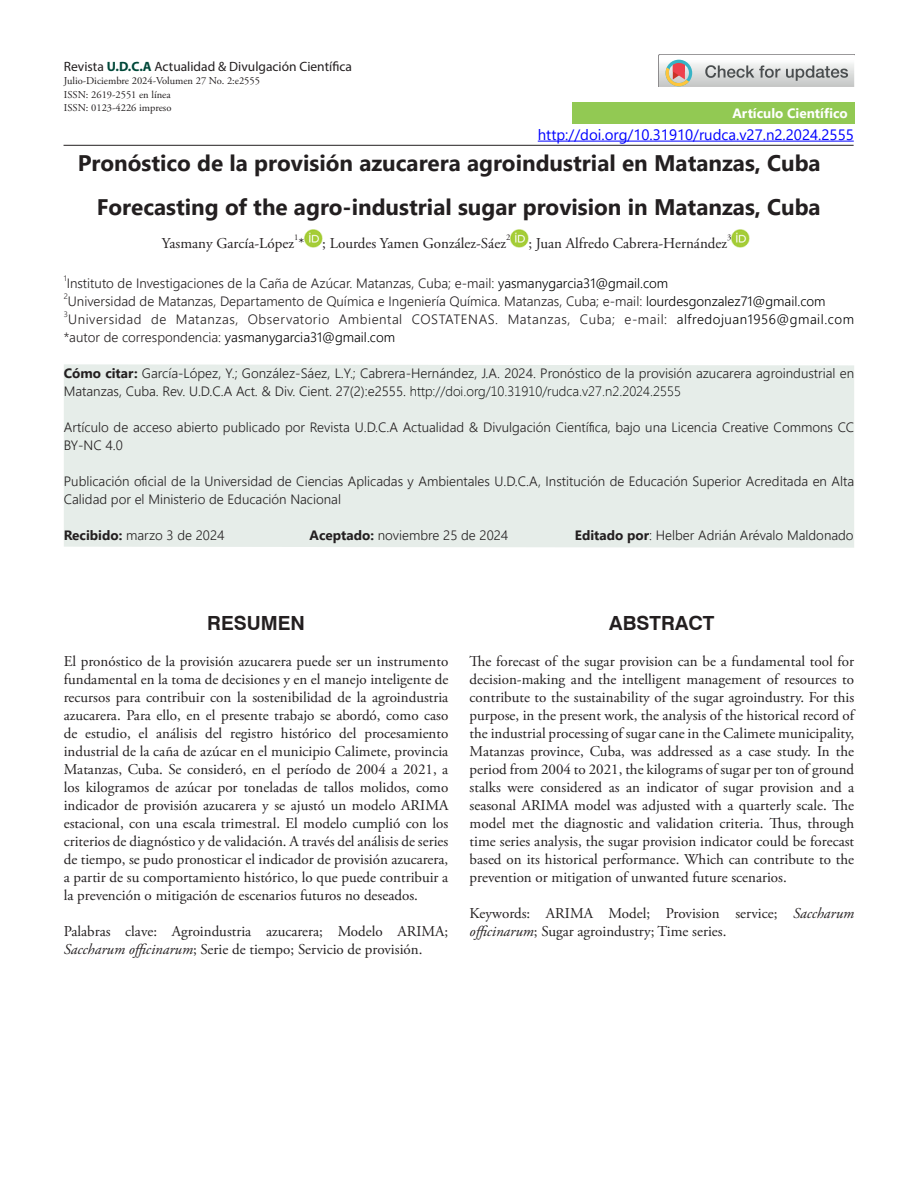
<style>
.page{position:relative;width:918px;height:1188px;background:#fff}
.page>*{position:absolute;margin:0;border:0;box-sizing:border-box;transform-origin:0 0}
.Título{font:700 22.5px "Segoe UI";color:#231f20}
.Títulos_RC_-_WIN{font:700 19.5px "Swiss 721 BT";color:#231f20}
.Texto_RC{font:15px/18px "Adobe Garamond Pro";color:#231f20;text-align:justify}
.t1{font:15px "Adobe Garamond";color:#231f20}
.t2{font:15px "Segoe UI";color:#00f}
.How_to_Cite{font:300 13.5px/18px "Segoe UI";color:#231f20}
.How_to_Cite-2{font:300 13.5px/18px "Segoe UI";letter-spacing:.04em;color:#231f20}
.t3{font:13.5px "Myriad Pro";color:#231f20}
.TITULO{font:700 13.5px "Segoe UI";color:#fff}
.t4{font:10.5px "Adobe Garamond Pro";color:#231f20}
.t5{font:8.7px "Adobe Garamond";color:#231f20}
.How_to_Cite-3{font:300 7.8px "Segoe UI";color:#231f20}
.s1{font-weight:700;color:#004839}
.s2{color:#000}
.s3{font-weight:700}
.s4{font-style:italic}
</style>
<div class="page">
<div style="left:64px;top:364px;width:790px;height:184px;background:#e6ede9"></div>
<hr style="left:538px;top:141px;width:316px;height:1px;background:#00f">
<div style="left:572px;top:102px;width:282px;height:22px;background:#92c953"></div>
<hr style="left:64px;top:145px;width:790px;height:1px;background:#231f20">
<svg style="left:658px;top:54px;width:196px;height:33px"></svg>
<img style="left:304px;top:230px;width:18px;height:18px">
<img style="left:510px;top:230px;width:18px;height:18px">
<img style="left:732px;top:230px;width:18px;height:18px">
<p class="t3" style="left:64px;top:58px;width:290px">Revista <span class="s1">U.D.C.A</span> Actualidad &amp; Divulgación Científica</p>
<p class="t4" style="left:64px;top:74px;width:198px">Julio-Diciembre 2024-Volumen 27 No. 2:e2555</p>
<p class="t4" style="left:64px;top:88px;width:108px">ISSN: 2619-2551 en línea</p>
<p class="t4" style="left:64px;top:101px;width:109px">ISSN: 0123-4226 impreso</p>
<p class="TITULO" style="left:732px;top:101px;width:117px">Artículo Científico</p>
<p class="Título" style="left:78px;top:142px;width:745px">Pronóstico de la provisión azucarera agroindustrial en Matanzas, Cuba</p>
<p class="Título" style="left:97px;top:185px;width:725px">Forecasting of the agro-industrial sugar provision in Matanzas, Cuba</p>
<p class="t2" style="left:538px;top:120px;width:318px">http://doi.org/10.31910/rudca.v27.n2.2024.2555</p>
<p class="t5" style="left:294px;top:233px;width:6px">1</p>
<p class="t5" style="left:506px;top:233px;width:6px">2</p>
<p class="t1" style="left:528px;top:235px;width:200px">; Juan Alfredo Cabrera-Hernández</p>
<p class="t5" style="left:727px;top:233px;width:6px">3</p>
<p class="t1" style="left:162px;top:235px;width:346px">Yasmany García-López * ; Lourdes Yamen González-Sáez</p>
<p class="How_to_Cite-3" style="left:64px;top:271px;width:4px">1</p>
<p class="How_to_Cite" style="left:67px;top:273px;width:603px">Instituto de Investigaciones de la Caña de Azúcar. Matanzas, Cuba; e-mail: <span class="s2">yasmanygarcia31@gmail.com</span></p>
<p class="How_to_Cite-3" style="left:64px;top:289px;width:6px">2</p>
<p class="How_to_Cite" style="left:68px;top:291px;width:759px">Universidad de Matanzas, Departamento de Química e Ingeniería Química. Matanzas, Cuba; e-mail: <span class="s2">lourdesgonzalez71@gmail.com</span></p>
<p class="How_to_Cite-3" style="left:64px;top:307px;width:6px">3</p>
<p class="How_to_Cite-2" style="left:64px;top:309px;width:792px;text-indent:4px">Universidad de Matanzas, Observatorio Ambiental COSTATENAS. Matanzas, Cuba; e-mail: <span class="s2">alfredojuan1956@gmail.com </span>*autor de correspondencia: <span class="s2">yasmanygarcia31@gmail.com</span></p>
<p class="How_to_Cite" style="left:64px;top:363px;width:792px"><span class="s3">Cómo citar:</span> García-López, Y.; González-Sáez, L.Y.; Cabrera-Hernández, J.A. 2024. Pronóstico de la provisión azucarera agroindustrial en<br>Matanzas, Cuba. Rev. U.D.C.A Act. &amp; Div. Cient. 27(2):e2555. <span class="s2">http://doi.org/10.31910/rudca.v27.n2.2024.2555</span></p>
<p class="How_to_Cite" style="left:64px;top:417px;width:792px">Artículo de acceso abierto publicado por Revista U.D.C.A Actualidad &amp; Divulgación Científica, bajo una Licencia Creative Commons CC<br>BY-NC 4.0</p>
<p class="How_to_Cite" style="left:64px;top:471px;width:792px">Publicación oficial de la Universidad de Ciencias Aplicadas y Ambientales U.D.C.A, Institución de Educación Superior Acreditada en Alta<br>Calidad por el Ministerio de Educación Nacional</p>
<p class="How_to_Cite" style="left:64px;top:525px;width:162px"><span class="s3">Recibido:</span> marzo 3 de 2024</p>
<p class="How_to_Cite" style="left:310px;top:525px;width:200px"><span class="s3">Aceptado:</span> noviembre 25 de 2024</p>
<p class="How_to_Cite" style="left:575px;top:525px;width:280px"><span class="s3">Editado por</span>: Helber Adrián Arévalo Maldonado</p>
<p class="Títulos_RC_-_WIN" style="left:207px;top:611px;width:99px">RESUMEN</p>
<p class="Texto_RC" style="left:64px;top:653px;width:386px">El pronóstico de la provisión azucarera puede ser un instrumento fundamental en la toma de decisiones y en el manejo inteligente de recursos para contribuir con la sostenibilidad de la agroindustria azucarera. Para ello, en el presente trabajo se abordó, como caso de estudio, el análisis del registro histórico del procesamiento industrial de la caña de azúcar en el municipio Calimete, provincia Matanzas, Cuba. Se consideró, en el período de 2004 a 2021, a los kilogramos de azúcar por toneladas de tallos molidos, como indicador de provisión azucarera y se ajustó un modelo ARIMA estacional, con una escala trimestral. El modelo cumplió con los criterios de diagnóstico y de validación. A través del análisis de series de tiempo, se pudo pronosticar el indicador de provisión azucarera, a partir de su comportamiento histórico, lo que puede contribuir a la prevención o mitigación de escenarios futuros no deseados.</p>
<p class="Texto_RC" style="left:64px;top:923px;width:386px">Palabras clave: Agroindustria azucarera; Modelo ARIMA;<br><span class="s4">Saccharum officinarum</span>; Serie de tiempo; Servicio de provisión.</p>
<p class="Títulos_RC_-_WIN" style="left:609px;top:611px;width:107px">ABSTRACT</p>
<p class="Texto_RC" style="left:470px;top:653px;width:386px">The forecast of the sugar provision can be a fundamental tool for decision-making and the intelligent management of resources to contribute to the sustainability of the sugar agroindustry. For this purpose, in the present work, the analysis of the historical record of the industrial processing of sugar cane in the Calimete municipality, Matanzas province, Cuba, was addressed as a case study. In the period from 2004 to 2021, the kilograms of sugar per ton of ground stalks were considered as an indicator of sugar provision and a seasonal ARIMA model was adjusted with a quarterly scale. The model met the diagnostic and validation criteria. Thus, through time series analysis, the sugar provision indicator could be forecast based on its historical performance. Which can contribute to the prevention or mitigation of unwanted future scenarios.</p>
<p class="Texto_RC" style="left:470px;top:905px;width:386px">Keywords: ARIMA Model; Provision service; <span class="s4">Saccharum officinarum</span>; Sugar agroindustry; Time series.</p>
</div>
